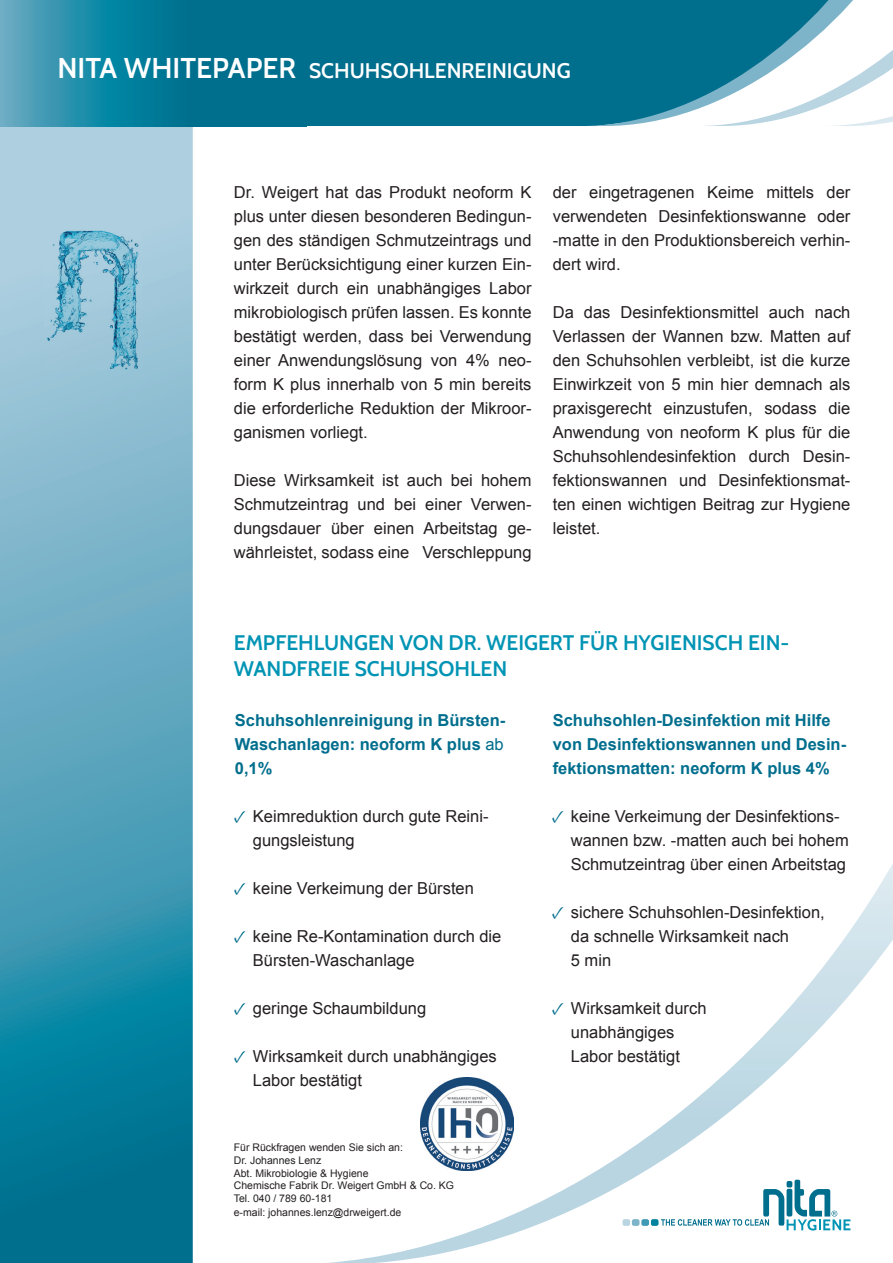
<style>
.page{position:relative;width:893px;height:1263px;background:#fff}
.page>*{position:absolute;margin:0;border:0;box-sizing:border-box;transform-origin:0 0}
.t1{font:600 21px/25.2px "Cabin";color:#0094b4}
.t2{font:600 21px "Cabin";color:#fff}
.t3{font:16.5px/24px "Arial";color:#231f20;text-align:justify}
.t4{font:700 16.5px/24px "Arial";color:#006e8d;text-align:justify}
.t5{font:10.5px/12.6px "Arial";color:#231f20}
.s1{font-size:28.5px}
.s2{font-weight:400}
.s3{font-family:"Minion Pro";font-size:18px;color:#006e8d}
</style>
<div class="page">
<svg style="left:328px;top:864px;width:565px;height:399px"></svg>
<div style="left:651px;top:1219px;width:7px;height:7px;background:#00829e;border-radius:2px"></div>
<div style="left:641px;top:1219px;width:8px;height:7px;background:#419ab4;border-radius:2px"></div>
<div style="left:632px;top:1219px;width:7px;height:7px;background:#7db4c9;border-radius:2px"></div>
<div style="left:622px;top:1219px;width:8px;height:7px;background:#b9d5e2;border-radius:2px"></div>
<svg style="left:661px;top:1180px;width:189px;height:50px"></svg>
<svg style="left:0;top:126px;width:193px;height:1137px;background:#56a3bb"></svg>
<div style="left:306px;top:0;width:274px;height:126px;background:#006e8d"></div>
<svg style="left:0;top:0;width:306px;height:126px;background:#15819e"></svg>
<img style="left:45px;top:230px;width:96px;height:139px">
<svg style="left:580px;top:0;width:313px;height:126px"></svg>
<img style="left:420px;top:1078px;width:93px;height:93px">
<p class="t2" style="left:57px;top:58px;width:515px"><span class="s1">NITA WHITEPAPER</span> SCHUHSOHLENREINIGUNG</p>
<p class="t3" style="left:234px;top:180px;width:299px">Dr. Weigert hat das Produkt neoform K plus unter diesen besonderen Bedingun&shy;gen des ständigen Schmutzeintrags und unter Berücksichtigung einer kurzen Ein&shy;wirkzeit durch ein unabhängiges Labor mikrobiologisch prüfen lassen. Es konnte bestätigt werden, dass bei Verwendung einer Anwendungslösung von 4% neo&shy;form K plus innerhalb von 5 min bereits die erforderliche Reduktion der Mikroor&shy;ganismen vorliegt.</p>
<p class="t3" style="left:234px;top:468px;width:299px">Diese Wirksamkeit ist auch bei hohem Schmutzeintrag und bei einer Verwen&shy;dungsdauer über einen Arbeitstag ge&shy;währleistet, sodass eine Verschleppung</p>
<p class="t3" style="left:553px;top:180px;width:299px">der eingetragenen Keime mittels der verwendeten Desinfektionswanne oder -matte in den Produktionsbereich verhin&shy;dert wird.</p>
<p class="t3" style="left:553px;top:300px;width:299px">Da das Desinfektionsmittel auch nach Verlassen der Wannen bzw. Matten auf den Schuhsohlen verbleibt, ist die kurze Einwirkzeit von 5 min hier demnach als praxisgerecht einzustufen, sodass die Anwendung von neoform K plus für die Schuhsohlendesinfektion durch Desin&shy;fektionswannen und Desinfektionsmat&shy;ten einen wichtigen Beitrag zur Hygiene leistet.</p>
<p class="t1" style="left:234px;top:630px;width:557px">EMPFEHLUNGEN VON DR. WEIGERT FÜR HYGIENISCH EIN-<br>WANDFREIE SCHUHSOHLEN</p>
<p class="t4" style="left:235px;top:709px;width:272px">Schuhsohlenreinigung in Bürsten-Waschanlagen: neoform K plus <span class="s2">ab </span>0,1%</p>
<p class="t3" style="left:234px;top:804px;width:256px"><span class="s3">✓</span> Keimreduktion durch gute Reini-</p>
<p class="t3" style="left:253px;top:828px;width:103px">gungsleistung</p>
<p class="t3" style="left:234px;top:876px;width:242px"><span class="s3">✓</span> keine Verkeimung der Bürsten</p>
<p class="t3" style="left:234px;top:924px;width:269px"><span class="s3">✓</span> keine Re-Kontamination durch die</p>
<p class="t3" style="left:253px;top:948px;width:163px">Bürsten-Waschanlage</p>
<p class="t3" style="left:234px;top:996px;width:194px"><span class="s3">✓</span> geringe Schaumbildung</p>
<p class="t3" style="left:253px;top:1044px;width:245px;text-indent:-19px"><span class="s3">✓</span> Wirksamkeit durch unabhängiges<br>Labor bestätigt</p>
<p class="t5" style="left:234px;top:1141px;width:222px">Für Rückfragen wenden Sie sich an:<br>Dr. Johannes Lenz<br>Abt. Mikrobiologie &amp; Hygiene<br>Chemische Fabrik Dr. Weigert GmbH &amp; Co. KG<br>Tel. 040 / 789 60-181</p>
<p class="t5" style="left:234px;top:1206px;width:169px">e-mail: johannes.lenz@drweigert.de</p>
<p class="t4" style="left:553px;top:709px;width:295px;text-align:left">Schuhsohlen-Desinfektion mit Hilfe von Desinfektionswannen und Desin&shy;fektionsmatten: neoform K plus 4%</p>
<p class="t3" style="left:552px;top:804px;width:289px"><span class="s3">✓</span> keine Verkeimung der Desinfektions-</p>
<p class="t3" style="left:571px;top:828px;width:279px">wannen bzw. -matten auch bei hohem<br>Schmutzeintrag über einen Arbeitstag</p>
<p class="t3" style="left:552px;top:900px;width:275px"><span class="s3">✓</span> sichere Schuhsohlen-Desinfektion,</p>
<p class="t3" style="left:571px;top:924px;width:220px">da schnelle Wirksamkeit nach<br>5 min</p>
<p class="t3" style="left:571px;top:996px;width:137px;text-align:left;text-indent:-19px"><span class="s3">✓</span> Wirksamkeit durch unabhängiges<br>Labor bestätigt</p>
</div>
